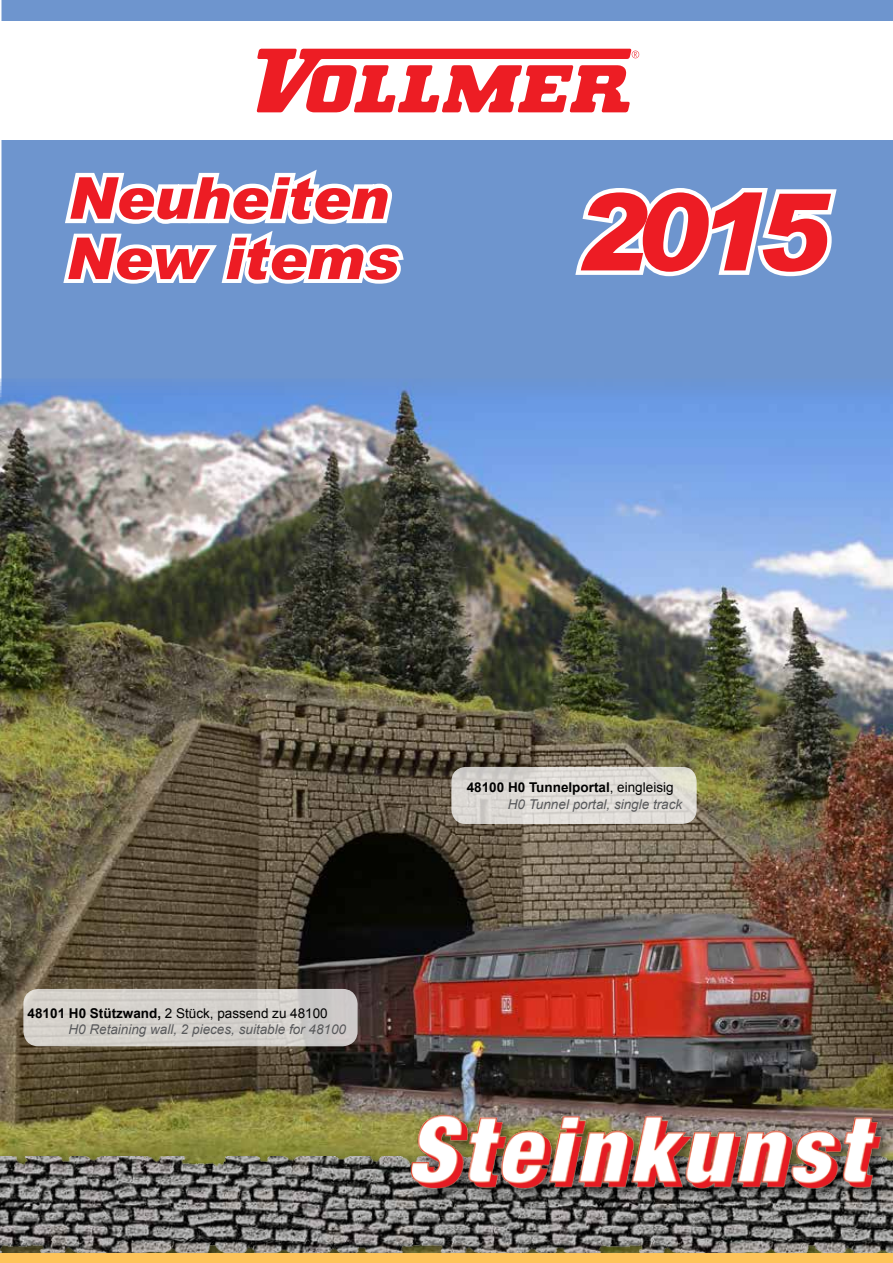
<style>
.page{position:relative;width:893px;height:1263px;background:#fff}
.page>*{position:absolute;margin:0;border:0;box-sizing:border-box;transform-origin:0 0}
.t1{font:italic 900 107.1px "Arial";color:#ed1c24}
.t2{font:italic 900 57.9px "Arial";letter-spacing:-.01em;color:#ed1c24}
.t3{font:italic 13.5px/16.2px "Arial";color:#58595b}
.s1{font-weight:700;font-style:normal;color:#000}
.s2{font-style:normal;color:#000}
</style>
<div class="page">
<div style="left:1px;top:0;width:892px;height:378px;background:#6e95ce"></div>
<div style="left:0;top:21px;width:893px;height:119px;background:#fff"></div>
<img style="left:0;top:378px;width:893px;height:774px">
<div style="left:0;top:1152px;width:893px;height:111px;background:#000;opacity:.5"></div>
<img style="left:0;top:1156px;width:893px;height:96px">
<img style="left:374px;top:1074px;width:519px;height:151px">
<svg style="left:451px;top:767px;width:246px;height:57px;background:#dcd9d4"></svg>
<div style="left:23px;top:989px;width:335px;height:57px;background:linear-gradient(to right,#d7d3cc,#cecbc9);border-radius:15px"></div>
<div style="left:0;top:1253px;width:893px;height:10px;background:#fec45a"></div>
<svg style="left:570px;top:180px;width:272px;height:103px"></svg>
<svg style="left:59px;top:162px;width:349px;height:128px"></svg>
<svg style="left:256px;top:48px;width:383px;height:65px"></svg>
<h2 class="t2" style="left:68px;top:162px;width:322px">Neuheiten</h2>
<h2 class="t2" style="left:66px;top:223px;width:335px">New items</h2>
<h1 class="t1" style="left:574px;top:166px;width:255px">2015</h1>
<p class="t3" style="left:68px;top:1005px;width:279px;text-indent:-41px"><span class="s1">48101 H0 Stützwand,</span> <span class="s2">2 Stück, passend zu 48100<br></span>H0 Retaining wall, 2 pieces, suitable for 48100</p>
<p class="t3" style="left:508px;top:780px;width:176px;text-indent:-41px"><span class="s1">48100 H0 Tunnelportal</span><span class="s2">, eingleisig<br></span>H0 Tunnel portal, single track</p>
</div>
